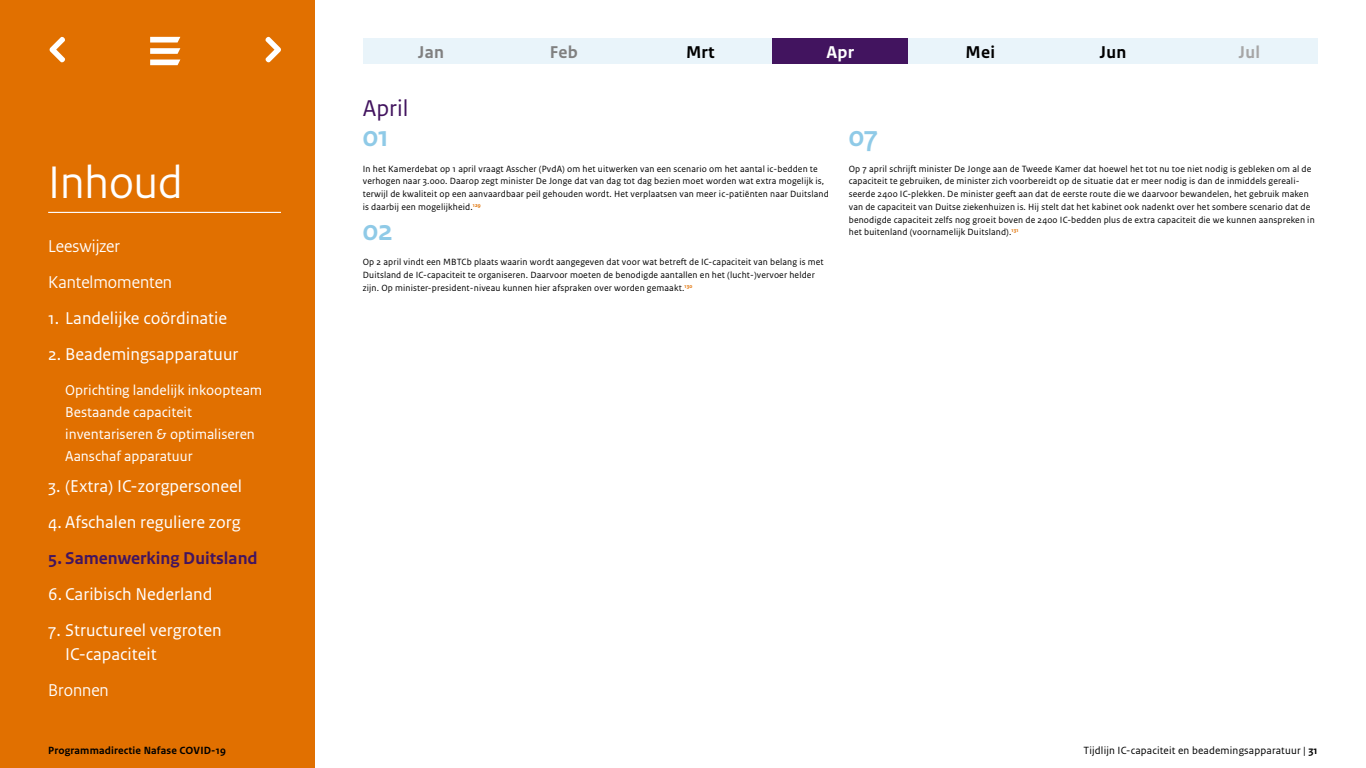
<style>
.page{position:relative;width:1366px;height:768px;background:#fff}
.page>*{position:absolute;margin:0;border:0;box-sizing:border-box;transform-origin:0 0}
.Kop_1{font:48px "Rijksoverheid Sans Heading";color:#fff}
.Dag{font:700 30px "Rijksoverheid Sans Heading";color:#8fcae7}
.Maand{font:24px "Rijksoverheid Sans Text";color:#42145f}
.Kop_2_genummerd-1a{font:18px/24px "Rijksoverheid Sans Text";color:#fff}
.Kop_2{font:18px "Rijksoverheid Sans Heading";color:#fff}
.Kop_2_genummerd-1{font:700 18px "Rijksoverheid Sans Text";color:#42145f}
.Kader_Maand{font:700 18px "Rijksoverheid Sans Text";letter-spacing:.015em;color:#000}
.Maand_Grijs{font:700 18px "Rijksoverheid Sans Text";letter-spacing:.015em;color:#808080}
.Kader_Maand-2{font:700 18px "Rijksoverheid Sans Text";color:#fff}
.Maand_Grijs-2{font:700 18px "Rijksoverheid Sans Text";color:#a6a6a6}
.Kop_2_Inspring{font:15px/22px "Rijksoverheid Sans Text";color:#fff}
.t1{font:11px "Rijksoverheid Sans Text";letter-spacing:.015em;color:#000}
.t2{font:700 11px "Rijksoverheid Sans Text";letter-spacing:.015em;color:#000}
.Plat{font:9.5px/12.8px "Rijksoverheid Sans Text";letter-spacing:.015em;color:#000}
.s1{font-weight:700}
</style>
<div class="page">
<div style="left:0;top:0;width:315px;height:768px;background:#e17000"></div>
<hr style="left:48px;top:212px;width:233px;height:1px;background:#fff">
<svg style="left:150px;top:37px;width:30px;height:17px"></svg>
<svg style="left:150px;top:60px;width:30px;height:5px"></svg>
<svg style="left:49px;top:36px;width:16px;height:27px"></svg>
<svg style="left:265px;top:36px;width:16px;height:27px"></svg>
<div style="left:363px;top:38px;width:136px;height:26px;background:#e9f4fa"></div>
<div style="left:499px;top:38px;width:137px;height:26px;background:#e9f4fa"></div>
<div style="left:636px;top:38px;width:136px;height:26px;background:#e9f4fa"></div>
<div style="left:772px;top:38px;width:137px;height:26px;background:#42145f"></div>
<div style="left:909px;top:38px;width:136px;height:26px;background:#e9f4fa"></div>
<div style="left:1045px;top:38px;width:136px;height:26px;background:#e9f4fa"></div>
<div style="left:1181px;top:38px;width:137px;height:26px;background:#e9f4fa"></div>
<h1 class="Kop_1" style="left:48px;top:154px;width:136px">Inhoud</h1>
<h2 class="Kop_2" style="left:48px;top:236px;width:73px">Leeswijzer</h2>
<h2 class="Kop_2" style="left:48px;top:272px;width:125px">Kantelmomenten</h2>
<h2 class="Kop_2_genummerd-1a" style="left:48px;top:306px;width:181px">1. Landelijke coördinatie</h2>
<h2 class="Kop_2_genummerd-1a" style="left:48px;top:342px;width:192px">2. Beademingsapparatuur</h2>
<h2 class="Kop_2_Inspring" style="left:65px;top:379px;width:199px">Oprichting landelijk inkoopteam</h2>
<h2 class="Kop_2_Inspring" style="left:65px;top:401px;width:191px">Bestaande capaciteit inventariseren &amp; optimaliseren<br>Aanschaf apparatuur</h2>
<h2 class="Kop_2_genummerd-1a" style="left:48px;top:474px;width:196px">3. (Extra) IC-zorgpersoneel</h2>
<h2 class="Kop_2_genummerd-1a" style="left:48px;top:510px;width:194px">4. Afschalen reguliere zorg</h2>
<h2 class="Kop_2_genummerd-1" style="left:48px;top:548px;width:211px">5. Samenwerking Duitsland</h2>
<h2 class="Kop_2_genummerd-1a" style="left:48px;top:582px;width:166px">6. Caribisch Nederland</h2>
<h2 class="Kop_2_genummerd-1a" style="left:65px;top:618px;width:158px;text-indent:-17px">7. Structureel vergroten<br>IC-capaciteit</h2>
<h2 class="Kop_2" style="left:48px;top:680px;width:62px">Bronnen</h2>
<p class="Maand_Grijs" style="left:418px;top:42px;width:27px">Jan</p>
<p class="Maand_Grijs" style="left:550px;top:42px;width:29px">Feb</p>
<p class="Kader_Maand" style="left:686px;top:42px;width:30px">Mrt</p>
<p class="Kader_Maand-2" style="left:826px;top:42px;width:29px">Apr</p>
<p class="Kader_Maand" style="left:965px;top:42px;width:31px">Mei</p>
<p class="Kader_Maand" style="left:1100px;top:42px;width:28px">Jun</p>
<p class="Maand_Grijs-2" style="left:1239px;top:42px;width:23px">Jul</p>
<p class="Maand" style="left:363px;top:94px;width:47px">April</p>
<p class="Dag" style="left:363px;top:119px;width:28px">01</p>
<p class="Plat" style="left:363px;top:162px;width:468px">In het Kamerdebat op 1 april vraagt Asscher (PvdA) om het uitwerken van een scenario om het aantal ic-bedden te verhogen naar 3.000. Daarop zegt minister De Jonge dat van dag tot dag bezien moet worden wat extra mogelijk is, terwijl de kwaliteit op een aanvaardbaar peil gehouden wordt. Het verplaatsen van meer ic-patiënten naar Duitsland is daarbij een mogelijkheid.<sup>129</sup></p>
<p class="Dag" style="left:363px;top:213px;width:32px">02</p>
<p class="Plat" style="left:363px;top:256px;width:462px">Op 2 april vindt een MBTCb plaats waarin wordt aangegeven dat voor wat betreft de IC-capaciteit van belang is met<br>Duitsland de IC-capaciteit te organiseren. Daarvoor moeten de benodigde aantallen en het (lucht-)vervoer helder zijn. Op minister-president-niveau kunnen hier afspraken over worden gemaakt.<sup>130</sup></p>
<p class="Dag" style="left:849px;top:119px;width:31px">07</p>
<p class="Plat" style="left:849px;top:162px;width:467px">Op 7 april schrijft minister De Jonge aan de Tweede Kamer dat hoewel het tot nu toe niet nodig is gebleken om al de capaciteit te gebruiken, de minister zich voorbereidt op de situatie dat er meer nodig is dan de inmiddels gereali&shy;seerde 2400 IC-plekken. De minister geeft aan dat de eerste route die we daarvoor bewandelen, het gebruik maken van de capaciteit van Duitse ziekenhuizen is. Hij stelt dat het kabinet ook nadenkt over het sombere scenario dat de benodigde capaciteit zelfs nog groeit boven de 2400 IC-bedden plus de extra capaciteit die we kunnen aanspreken in het buitenland (voornamelijk Duitsland).<sup>131</sup></p>
<p class="t2" style="left:48px;top:744px;width:179px">Programmadirectie Nafase COVID-19</p>
<p class="t1" style="left:1083px;top:744px;width:236px">Tijdlijn IC-capaciteit en beademingsapparatuur | <span class="s1">31</span></p>
</div>
